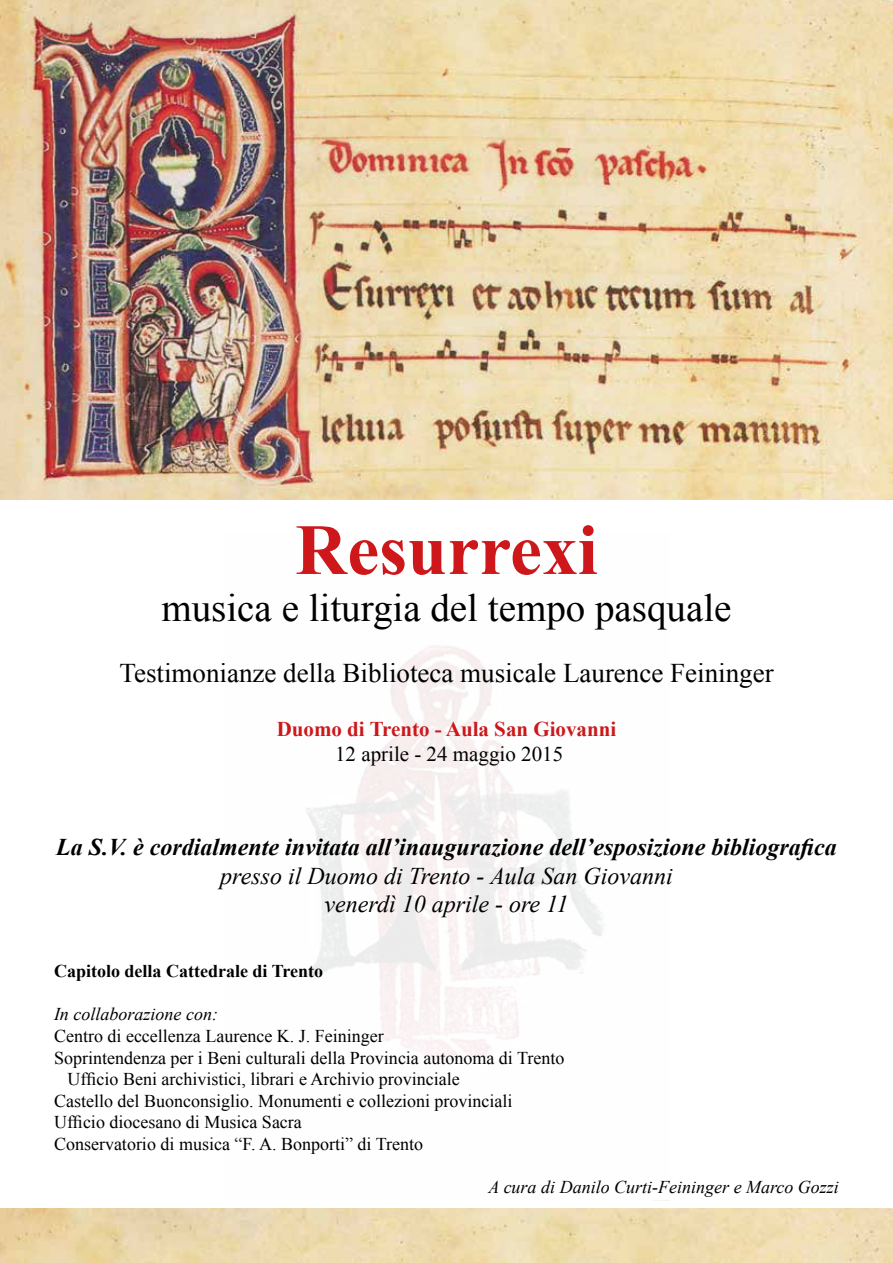
<style>
.page{position:relative;width:893px;height:1263px;background:#fff}
.page>*{position:absolute;margin:0;border:0;box-sizing:border-box;transform-origin:0 0}
.t1{font:700 72px "Times New Roman";color:#cd171a}
.t2{font:39px "Times New Roman";color:#000}
.t3{font:27px "Times New Roman";color:#000}
.t4{font:italic 700 24px "Times New Roman";color:#000}
.t5{font:italic 24px/28.8px "Times New Roman";color:#000;text-align:center}
.t6{font:700 21px "Times New Roman";color:#cd171a}
.t7{font:21px "Times New Roman";color:#000}
.t8{font:18px "Times New Roman";color:#000}
.t9{font:italic 18px "Times New Roman";color:#000}
.t10{font:700 18px "Times New Roman";color:#000}
</style>
<div class="page">
<img style="left:0;top:0;width:893px;height:500px">
<h1 class="t1" style="left:295px;top:500px;width:304px">Resurrexi</h1>
<h2 class="t2" style="left:161px;top:581px;width:572px">musica e liturgia del tempo pasquale</h2>
<h3 class="t3" style="left:119px;top:655px;width:656px">Testimonianze della Biblioteca musicale Laurence Feininger</h3>
<p class="t6" style="left:277px;top:714px;width:341px">Duomo di Trento - Aula San Giovanni</p>
<p class="t7" style="left:335px;top:740px;width:230px">12 aprile - 24 maggio 2015</p>
<h3 class="t4" style="left:56px;top:830px;width:782px">La S.V. è cordialmente invitata all’inaugurazione dell’esposizione bibliografica</h3>
<h3 class="t5" style="left:220px;top:860px;width:454px">presso il Duomo di Trento - Aula San Giovanni venerdì 10 aprile - ore 11</h3>
<p class="t10" style="left:54px;top:959px;width:270px">Capitolo della Cattedrale di Trento</p>
<p class="t9" style="left:54px;top:1002px;width:165px">In collaborazione con:</p>
<p class="t8" style="left:54px;top:1024px;width:331px">Centro di eccellenza Laurence K. J. Feininger</p>
<p class="t8" style="left:54px;top:1045px;width:512px">Soprintendenza per i Beni culturali della Provincia autonoma di Trento</p>
<p class="t8" style="left:68px;top:1067px;width:394px">Ufficio Beni archivistici, librari e Archivio provinciale</p>
<p class="t8" style="left:54px;top:1089px;width:460px">Castello del Buonconsiglio. Monumenti e collezioni provinciali</p>
<p class="t8" style="left:54px;top:1110px;width:249px">Ufficio diocesano di Musica Sacra</p>
<p class="t8" style="left:54px;top:1132px;width:371px">Conservatorio di musica “F. A. Bonporti” di Trento</p>
<p class="t9" style="left:488px;top:1175px;width:352px">A cura di Danilo Curti-Feininger e Marco Gozzi</p>
</div>
